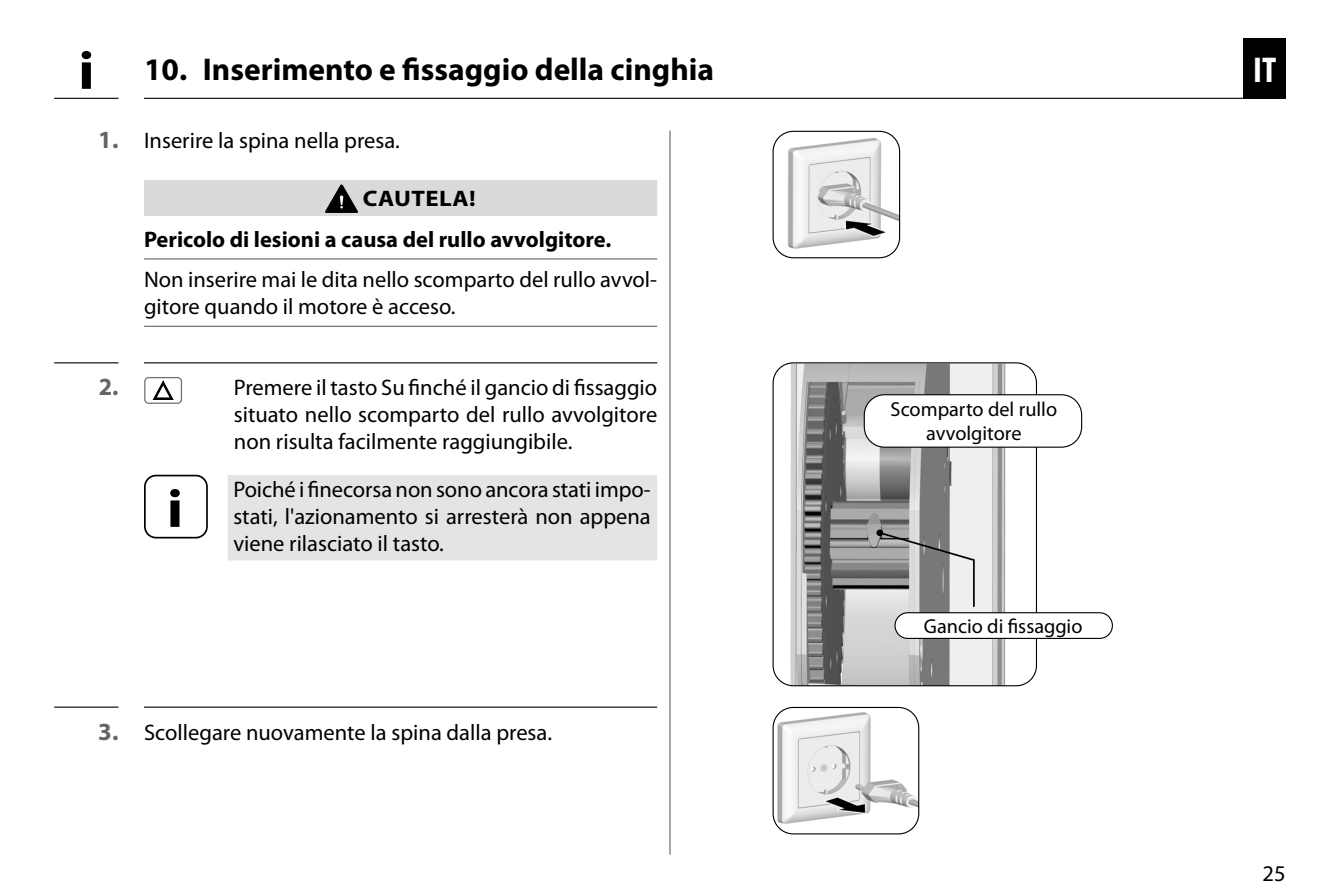
<style>
.page{position:relative;width:1340px;height:893px;background:#fff}
.page>*{position:absolute;margin:0;border:0;box-sizing:border-box;transform-origin:0 0}
.t1{font:700 54px "Myriad Pro";color:#000;scale:1.1 1}
.t2{font:700 condensed 36px "Myriad Pro";color:#fff}
.t3{font:700 31.5px "Myriad Pro";color:#000}
.t4{font:700 24.75px "Myriad Pro";color:#646567}
.t5{font:22.5px/27px "Myriad Pro";color:#000;text-align:justify}
.t6{font:700 22.5px/40.5px "Myriad Pro";color:#000;scale:1.1 1}
.t7{font:20.25px/24.3px "Myriad Pro";color:#000;text-align:center}
.s1{font-weight:700;font-size:24.75px;color:#646567}
</style>
<div class="page">
<div style="left:1243px;top:38px;width:42px;height:61px;background:#000"></div>
<img style="left:774px;top:364px;width:262px;height:322px">
<div style="left:772px;top:362px;width:265px;height:324px;border:1px solid #000;border-radius:20px"></div>
<svg style="left:877px;top:531px;width:98px;height:78px;background:#a8a9aa"></svg>
<div style="left:876px;top:529px;width:7px;height:7px;background:#000;border-radius:50%"></div>
<svg style="left:54px;top:98px;width:1189px;height:1px"></svg>
<svg style="left:54px;top:707px;width:603px;height:1px"></svg>
<svg style="left:54px;top:362px;width:603px;height:1px"></svg>
<div style="left:144px;top:377px;width:38px;height:27px;border:1px solid #707172;border-radius:4px"></div>
<svg style="left:153px;top:381px;width:20px;height:19px"></svg>
<div style="left:228px;top:475px;width:429px;height:85px;background:#e3e4e4"></div>
<div style="left:144px;top:475px;width:64px;height:63px;border:2px solid #000;border-radius:11px"></div>
<div style="left:144px;top:180px;width:513px;height:36px;background:#d9dadb"></div>
<hr style="left:144px;top:258px;width:513px;height:1px;background:#646567">
<hr style="left:144px;top:326px;width:513px;height:1px;background:#646567">
<svg style="left:325px;top:185px;width:32px;height:28px"></svg>
<div style="left:864px;top:395px;width:217px;height:52px;background:#fff;border-radius:20px"></div>
<div style="left:863px;top:394px;width:219px;height:54px;border:1px solid #000;border-radius:20px"></div>
<div style="left:895px;top:613px;width:217px;height:25px;background:#fff;border-radius:13px"></div>
<div style="left:894px;top:612px;width:218px;height:27px;border:1px solid #000;border-radius:13px"></div>
<img style="left:775px;top:710px;width:143px;height:115px">
<div style="left:772px;top:707px;width:147px;height:127px;border:1px solid #000;border-radius:20px"></div>
<img style="left:788px;top:137px;width:111px;height:115px">
<div style="left:772px;top:131px;width:128px;height:127px;border:1px solid #000;border-radius:20px"></div>
<hr style="left:669px;top:130px;width:1px;height:725px;background:#646567">
<h1 class="t1" style="left:78px;top:40px;width:16px">i</h1>
<h3 class="t3" style="left:144px;top:52px;width:571px">10. Inserimento e fissaggio della cinghia</h3>
<h2 class="t2" style="left:1253px;top:50px;width:25px">IT</h2>
<p class="t5" style="left:98px;top:127px;width:303px"><span class="s1">1.</span> Inserire la spina nella presa.</p>
<p class="t6" style="left:144px;top:179px;width:426px;text-indent:219px">CAUTELA!<br>Pericolo di lesioni a causa del rullo avvolgitore.</p>
<p class="t5" style="left:144px;top:267px;width:514px">Non inserire mai le dita nello scomparto del rullo avvol&shy;gitore quando il motore è acceso.</p>
<p class="t4" style="left:99px;top:373px;width:21px">2.</p>
<p class="t5" style="left:234px;top:375px;width:425px">Premere il tasto Su finché il gancio di fissaggio situato nello scomparto del rullo avvolgitore non risulta facilmente raggiungibile.</p>
<h1 class="t1" style="left:167px;top:478px;width:16px">i</h1>
<p class="t5" style="left:233px;top:476px;width:419px">Poiché i finecorsa non sono ancora stati impo&shy;stati, l'azionamento si arresterà non appena viene rilasciato il tasto.</p>
<p class="t7" style="left:890px;top:397px;width:168px">Scomparto del rullo avvolgitore</p>
<p class="t7" style="left:923px;top:615px;width:160px">Gancio di fissaggio</p>
<p class="t5" style="left:98px;top:719px;width:455px"><span class="s1">3.</span> Scollegare nuovamente la spina dalla presa.</p>
<p class="t5" style="left:1262px;top:860px;width:25px">25</p>
</div>
